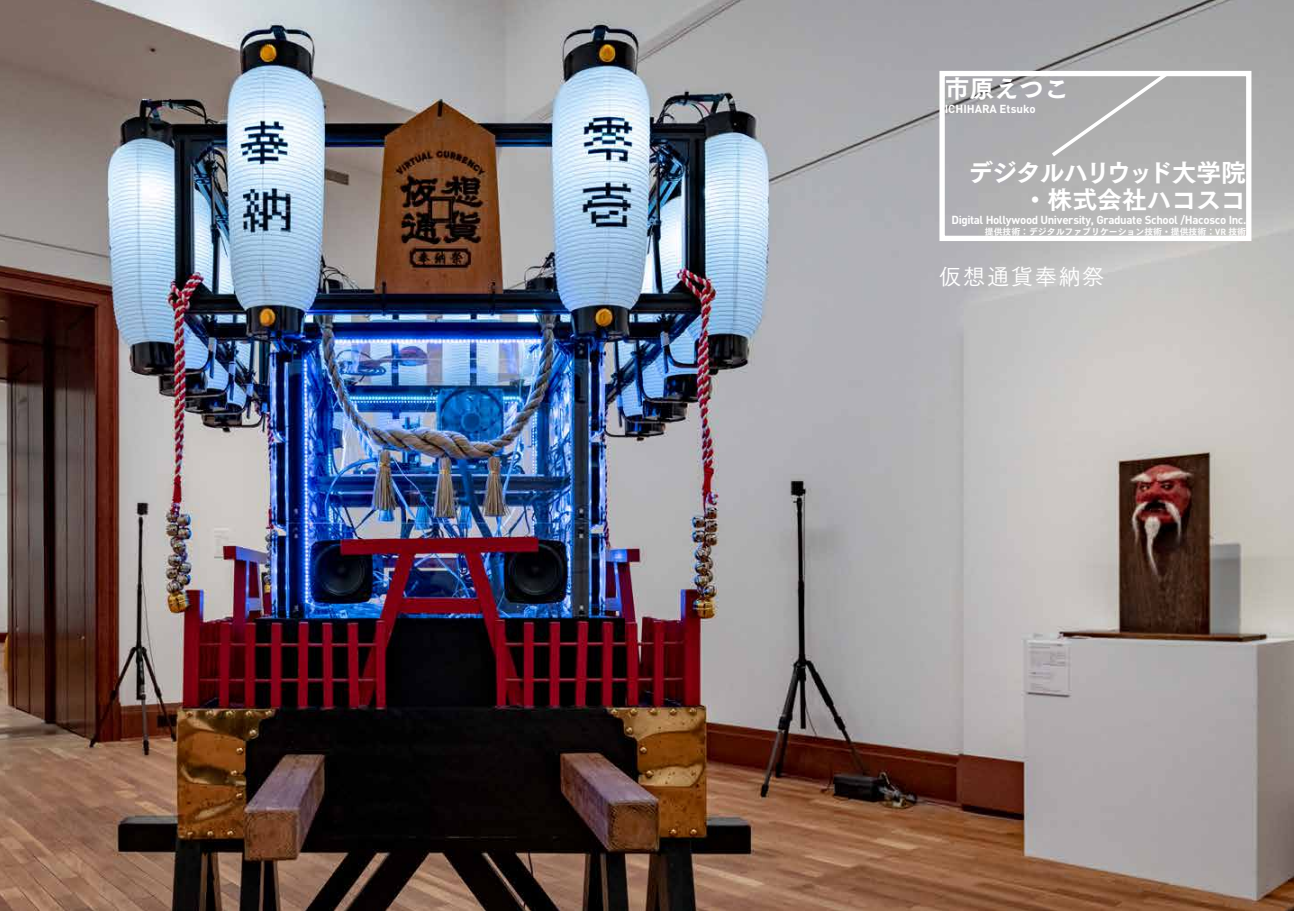
<style>
.page{position:relative;width:1294px;height:911px;background:#fff}
.page>*{position:absolute;margin:0;border:0;box-sizing:border-box;transform-origin:0 0}
.t1{font:24.75px/26.6px "Tsuku Go Pro E";color:#fff;text-align:right}
.t2{font:22.12px "Tsuku Go Pro M";letter-spacing:.075em;color:#fff}
.t3{font:700 11.5px "DIN";letter-spacing:-.03em;color:#fff}
.t4{font:700 11.5px "DIN";color:#fff}
.t5{font:8.88px "Tsuku Go Pro E";color:#fff}
.s1{font-family:"DIN";font-weight:700}
</style>
<div class="page">
<img style="left:0;top:0;width:1293px;height:911px">
<svg style="left:936px;top:68px;width:317px;height:176px;background:#b8b8b9"></svg>
<svg style="left:1047px;top:69px;width:123px;height:91px;background:#b5b5b5"></svg>
<h1 class="t1" style="left:944px;top:73px;width:126px">市原えつこ</h1>
<p class="t4" style="left:944px;top:101px;width:92px">ICHIHARA Etsuko</p>
<h1 class="t1" style="left:968px;top:157px;width:279px">デジタルハリウッド大学院・株式会社ハコスコ</h1>
<p class="t3" style="left:951px;top:212px;width:296px">Digital Hollywood University, Graduate School /Hacosco Inc.</p>
<p class="t5" style="left:984px;top:223px;width:263px">提供技術：デジタルファブリケーション技術・提供技術：<span class="s1">VR</span> 技術</p>
<h2 class="t2" style="left:939px;top:259px;width:167px">仮想通貨奉納祭</h2>
</div>
